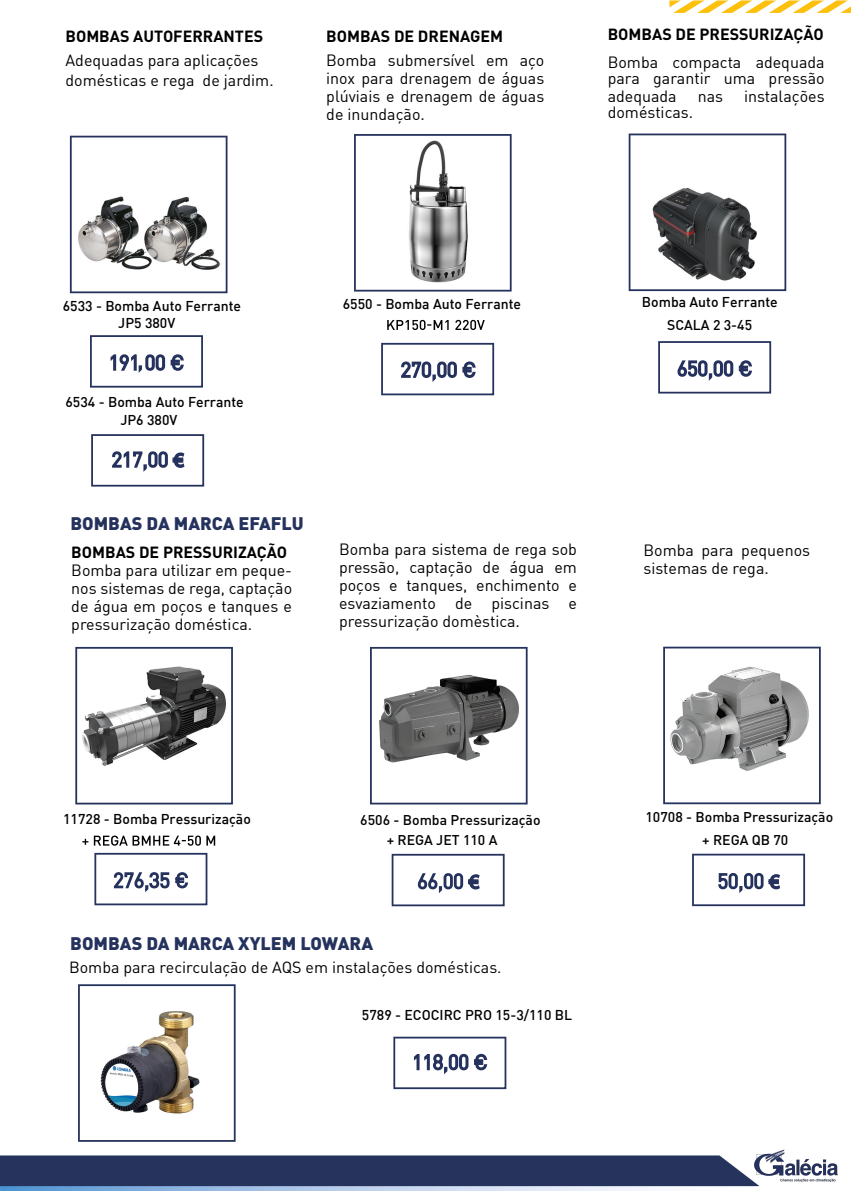
<style>
.page{position:relative;width:851px;height:1191px;background:#fff}
.page>*{position:absolute;margin:0;border:0;box-sizing:border-box;transform-origin:0 0}
.t1{font:900 18px "DIN Pro";color:#25325d}
.t2{font:16px/18px "DIN Regular Alternate";color:#000;text-align:justify}
.t3{font:16px/20px "DIN Pro";color:#000}
.t4{font:700 16px "DIN Pro";color:#000}
.t5{font:500 14px/18px "DIN";color:#000}
.t6{font:500 14px/22.8px "DIN Pro";color:#000}
</style>
<div class="page">
<svg style="left:669px;top:0;width:181px;height:13px"></svg>
<svg style="left:0;top:1155px;width:751px;height:36px;background:#3e4d74"></svg>
<img style="left:751px;top:1149px;width:87px;height:38px">
<svg style="left:387px;top:320px;width:97px;height:10px"></svg>
<svg style="left:354px;top:134px;width:157px;height:157px"></svg>
<svg style="left:381px;top:343px;width:113px;height:52px"></svg>
<svg style="left:393px;top:1036px;width:113px;height:53px"></svg>
<img style="left:384px;top:138px;width:107px;height:145px">
<svg style="left:75px;top:647px;width:158px;height:157px"></svg>
<svg style="left:94px;top:853px;width:113px;height:52px"></svg>
<svg style="left:370px;top:647px;width:157px;height:157px"></svg>
<svg style="left:391px;top:854px;width:113px;height:52px"></svg>
<svg style="left:663px;top:646px;width:157px;height:158px"></svg>
<svg style="left:692px;top:853px;width:112px;height:53px"></svg>
<svg style="left:78px;top:984px;width:157px;height:157px"></svg>
<svg style="left:82px;top:835px;width:133px;height:10px"></svg>
<svg style="left:70px;top:136px;width:157px;height:157px"></svg>
<svg style="left:90px;top:335px;width:113px;height:52px"></svg>
<svg style="left:91px;top:434px;width:113px;height:52px"></svg>
<svg style="left:658px;top:341px;width:113px;height:52px"></svg>
<svg style="left:628px;top:134px;width:158px;height:157px"></svg>
<img style="left:98px;top:1007px;width:104px;height:109px">
<p class="t4" style="left:65px;top:26px;width:199px">BOMBAS AUTOFERRANTES</p>
<p class="t3" style="left:65px;top:50px;width:210px">Adequadas para aplicações domésticas e rega de jardim.</p>
<p class="t4" style="left:326px;top:25px;width:178px">BOMBAS DE DRENAGEM</p>
<p class="t2" style="left:326px;top:51px;width:219px">Bomba submersível em aço inox para drenagem de águas plúviais e drenagem de águas de inundação.</p>
<p class="t4" style="left:607px;top:23px;width:217px">BOMBAS DE PRESSURIZAÇÃO</p>
<p class="t2" style="left:607px;top:54px;width:218px;line-height:16px">Bomba compacta adequada para garantir uma pressão</p>
<p class="t2" style="left:607px;top:87px;width:70px">adequada</p>
<p class="t2" style="left:697px;top:87px;width:27px">nas</p>
<p class="t2" style="left:744px;top:87px;width:82px">instalações</p>
<p class="t2" style="left:607px;top:103px;width:87px">domésticas.</p>
<p class="t5" style="left:118px;top:297px;width:124px;line-height:16.8px;text-indent:-56px">6533 - Bomba Auto Ferrante<br>JP5 380V</p>
<p class="t5" style="left:641px;top:290px;width:137px;line-height:22.8px;text-align:center">Bomba Auto Ferrante<br>SCALA 2 3-45</p>
<p class="t5" style="left:343px;top:295px;width:180px">6550 - Bomba Auto Ferrante</p>
<p class="t5" style="left:120px;top:392px;width:125px;text-indent:-55px">6534 - Bomba Auto Ferrante<br>JP6 380V</p>
<p class="t1" style="left:70px;top:511px;width:235px">BOMBAS DA MARCA EFAFLU</p>
<p class="t4" style="left:71px;top:541px;width:217px">BOMBAS DE PRESSURIZAÇÃO</p>
<p class="t2" style="left:71px;top:561px;width:222px">Bomba para utilizar em peque&shy;nos sistemas de rega, captação de água em poços e tanques e pressurização doméstica.</p>
<p class="t2" style="left:339px;top:540px;width:239px">Bomba para sistema de rega sob pressão, captação de água em poços e tanques, enchimento e esvaziamento de piscinas e pressurização domèstica.</p>
<p class="t2" style="left:643px;top:541px;width:168px">Bomba para pequenos sistemas de rega.</p>
<p class="t5" style="left:63px;top:809px;width:189px">11728 - Bomba Pressurização</p>
<p class="t6" style="left:360px;top:808px;width:182px">6506 - Bomba Pressurização</p>
<p class="t6" style="left:386px;top:827px;width:112px">+ REGA JET 110 A</p>
<p class="t1" style="left:70px;top:930px;width:304px">BOMBAS DA MARCA XYLEM LOWARA</p>
<p class="t3" style="left:69px;top:956px;width:434px">Bomba para recirculação de AQS em instalações domésticas.</p>
<p class="t5" style="left:362px;top:1006px;width:212px">5789 - ECOCIRC PRO 15-3/110 BL</p>
<p class="t6" style="left:702px;top:805px;width:132px;text-indent:-57px">10708 - Bomba Pressurização + REGA QB 70</p>
</div>
